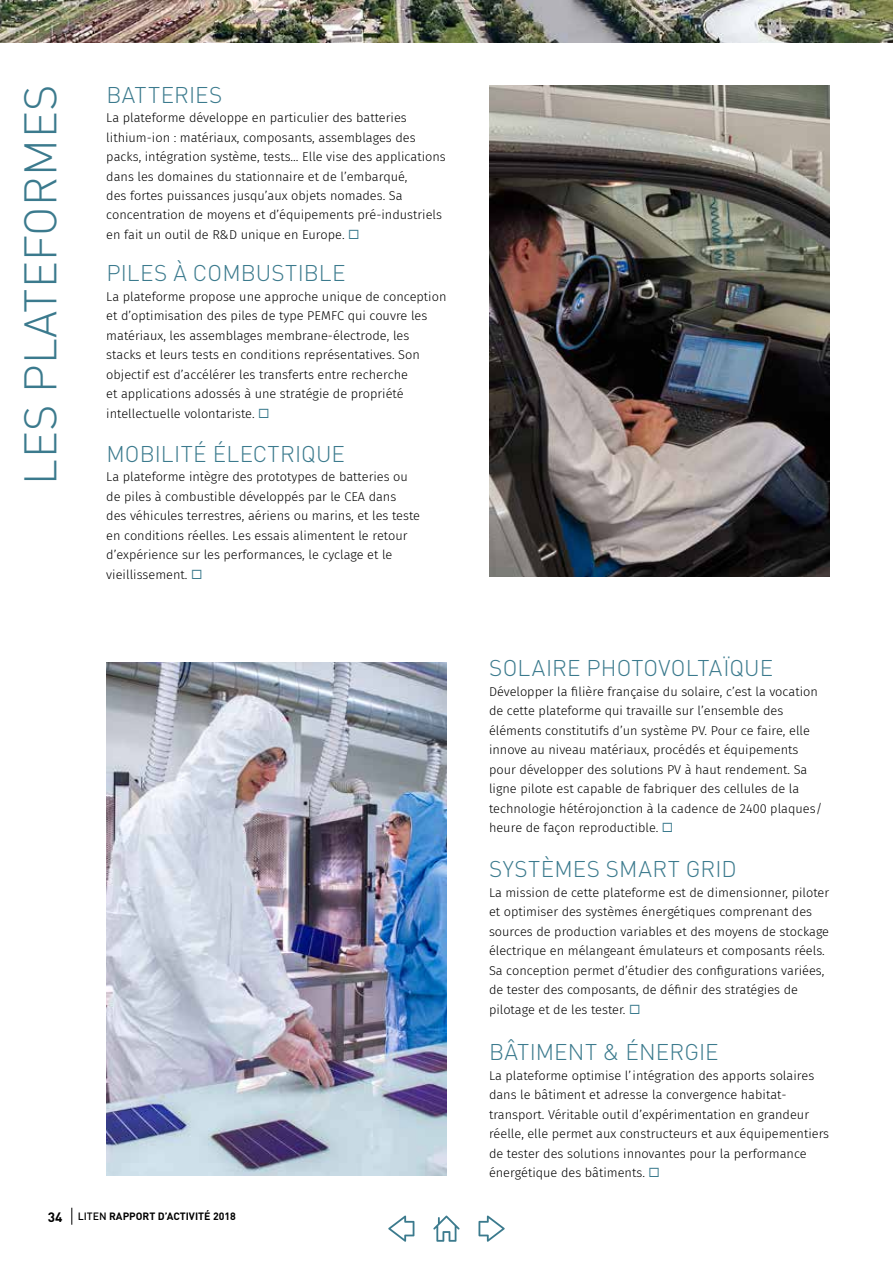
<style>
.page{position:relative;width:893px;height:1263px;background:#fff}
.page>*{position:absolute;margin:0;border:0;box-sizing:border-box;transform-origin:0 0}
.t1{font:300 45px "DIN Pro";letter-spacing:.01em;color:#3b7a8d}
.t2{font:300 22.5px "DIN Pro";letter-spacing:.005em;color:#3b7a8d}
.t3{font:300 12.75px/19.5px "Fira Sans";color:#000}
.t4{font:700 10.5px "DIN";color:#000}
.s1{color:#3b7a8d}
.s2{font-size:13.5px}
.s3{font-weight:500}
</style>
<div class="page">
<svg style="left:71px;top:1208px;width:1px;height:17px"></svg>
<img style="left:489px;top:85px;width:340px;height:491px">
<img style="left:0;top:0;width:893px;height:43px">
<img style="left:106px;top:663px;width:340px;height:513px">
<svg style="left:433px;top:1215px;width:27px;height:27px"></svg>
<svg style="left:478px;top:1215px;width:27px;height:27px"></svg>
<svg style="left:388px;top:1215px;width:26px;height:27px"></svg>
<h1 class="t1" style="left:6px;top:485px;width:401px;rotate:-90deg">LES PLATEFORMES</h1>
<h2 class="t2" style="left:106px;top:77px;width:117px">BATTERIES</h2>
<p class="t3" style="left:106px;top:108px;width:341px">La plateforme développe en particulier des batteries lithium-ion : matériaux, composants, assemblages des packs, intégration système, tests… Elle vise des applications dans les domaines du stationnaire et de l’embarqué,<br>des fortes puissances jusqu’aux objets nomades. Sa concentration de moyens et d’équipements pré-industriels en fait un outil de R&amp;D unique en Europe. <span class="s1">◻</span></p>
<h2 class="t2" style="left:106px;top:256px;width:241px">PILES À COMBUSTIBLE</h2>
<p class="t3" style="left:106px;top:286px;width:342px">La plateforme propose une approche unique de conception et d’optimisation des piles de type PEMFC qui couvre les matériaux, les assemblages membrane-électrode, les stacks et leurs tests en conditions représentatives. Son objectif est d’accélérer les transferts entre recherche<br>et applications adossés à une stratégie de propriété intellectuelle volontariste. <span class="s1">◻</span></p>
<h2 class="t2" style="left:106px;top:436px;width:240px">MOBILITÉ ÉLECTRIQUE</h2>
<p class="t3" style="left:106px;top:467px;width:315px">La plateforme intègre des prototypes de batteries ou de piles à combustible développés par le CEA dans<br>des véhicules terrestres, aériens ou marins, et les teste en conditions réelles. Les essais alimentent le retour d’expérience sur les performances, le cyclage et le vieillissement. <span class="s1">◻</span></p>
<p class="t4" style="left:48px;top:1209px;width:189px"><span class="s2">34</span> <span class="s3">LITEN</span> RAPPORT D’ACTIVITÉ 2018</p>
<h2 class="t2" style="left:489px;top:651px;width:286px">SOLAIRE PHOTOVOLTAÏQUE</h2>
<p class="t3" style="left:489px;top:681px;width:335px">Développer la filière française du solaire, c’est la vocation de cette plateforme qui travaille sur l’ensemble des éléments constitutifs d’un système PV. Pour ce faire, elle innove au niveau matériaux, procédés et équipements pour développer des solutions PV à haut rendement. Sa ligne pilote est capable de fabriquer des cellules de la technologie hétérojonction à la cadence de 2400 plaques/ heure de façon reproductible. <span class="s1">◻</span></p>
<h2 class="t2" style="left:489px;top:852px;width:249px">SYSTÈMES SMART GRID</h2>
<p class="t3" style="left:489px;top:882px;width:342px">La mission de cette plateforme est de dimensionner, piloter et optimiser des systèmes énergétiques comprenant des sources de production variables et des moyens de stockage électrique en mélangeant émulateurs et composants réels.<br>Sa conception permet d’étudier des configurations variées, de tester des composants, de définir des stratégies de pilotage et de les tester. <span class="s1">◻</span></p>
<h2 class="t2" style="left:489px;top:1035px;width:231px">BÂTIMENT &amp; ÉNERGIE</h2>
<p class="t3" style="left:489px;top:1065px;width:342px">La plateforme optimise l’intégration des apports solaires dans le bâtiment et adresse la convergence habitat&shy;transport. Véritable outil d’expérimentation en grandeur réelle, elle permet aux constructeurs et aux équipementiers de tester des solutions innovantes pour la performance énergétique des bâtiments. <span class="s1">◻</span></p>
</div>
